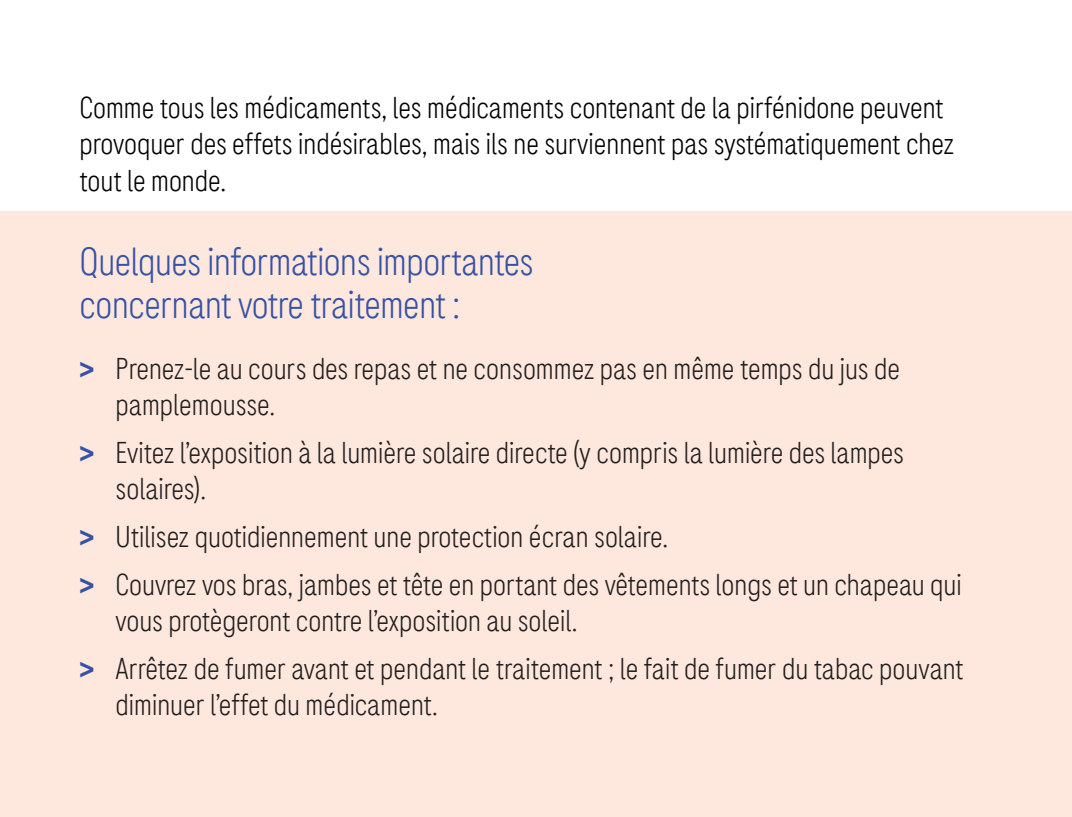
<style>
.page{position:relative;width:1072px;height:817px;background:#fff}
.page>*{position:absolute;margin:0;border:0;box-sizing:border-box;transform-origin:0 0}
.t1{font:300 39px/42px "Roche Sans Condensed";letter-spacing:-.01em;color:#3752a4}
.t2{font:300 30px/36px "Roche Sans Condensed";color:#221f1f}
.t3{font:300 30px/36px "Roche Sans Condensed";color:#000}
.s1{font-family:"Roche Sans";font-weight:500;color:#3752a4}
</style>
<div class="page">
<div style="left:0;top:211px;width:1071px;height:605px;background:#fee8de"></div>
<p class="t3" style="left:80px;top:89px;width:876px">Comme tous les médicaments, les médicaments contenant de la pirfénidone peuvent provoquer des effets indésirables, mais ils ne surviennent pas systématiquement chez tout le monde.</p>
<h1 class="t1" style="left:80px;top:240px;width:455px">Quelques informations importantes concernant votre traitement :</h1>
<p class="t2" style="left:116px;top:349px;width:786px;text-indent:-36px"><span class="s1">&gt;</span> Prenez-le au cours des repas et ne consommez pas en même temps du jus de pamplemousse.</p>
<p class="t2" style="left:116px;top:433px;width:790px;text-indent:-36px"><span class="s1">&gt;</span> Evitez l’exposition à la lumière solaire directe (y compris la lumière des lampes solaires).</p>
<p class="t2" style="left:80px;top:511px;width:883px;line-height:48px"><span class="s1">&gt;</span> Utilisez quotidiennement une protection écran solaire.<br><span class="s1">&gt;</span> Couvrez vos bras, jambes et tête en portant des vêtements longs et un chapeau qui</p>
<p class="t2" style="left:80px;top:595px;width:885px;line-height:48px;text-indent:36px">vous protègeront contre l’exposition au soleil.<br><span class="s1">&gt;</span> Arrêtez de fumer avant et pendant le traitement ; le fait de fumer du tabac pouvant</p>
<p class="t2" style="left:116px;top:685px;width:324px">diminuer l’effet du médicament.</p>
</div>
